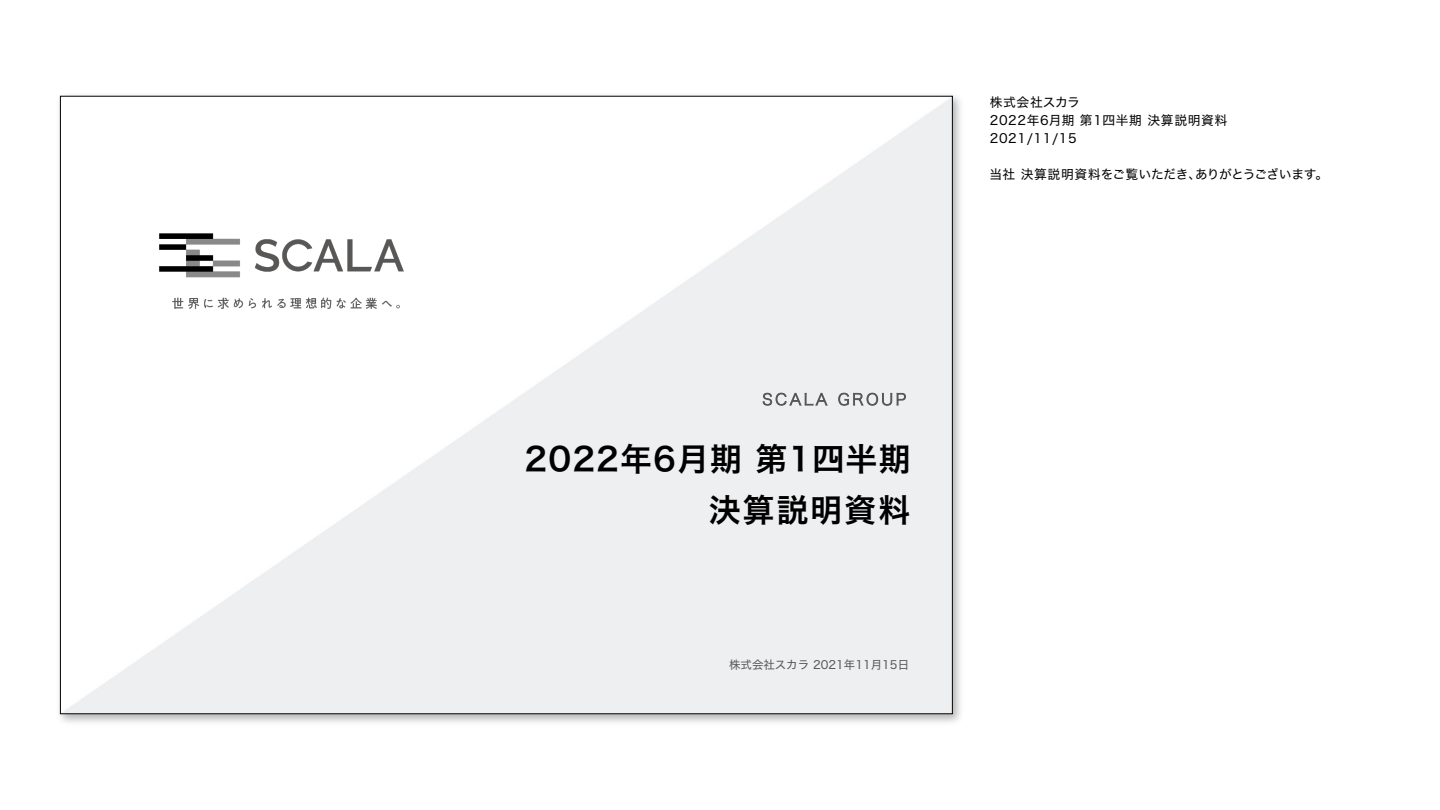
<style>
.page{position:relative;width:1440px;height:810px;background:#fff}
.page>*{position:absolute;margin:0;border:0;box-sizing:border-box;transform-origin:0 0}
.t1{font:32.03px/51.3px "Hiragino Sans W6";letter-spacing:.035em;color:#000;text-align:right}
.t2{font:12.75px/18px "Hira Kaku Std W4";letter-spacing:.05em;color:#000}
.t3{font:12.75px "Hira Kaku Std W4";letter-spacing:-.02em;color:#000}
.t4{font:11.4px "Hiragino Sans W4";color:#595757}
</style>
<div class="page">
<img style="left:59px;top:95px;width:902px;height:628px">
<img style="left:62px;top:98px;width:889px;height:614px">
<svg style="left:763px;top:393px;width:65px;height:13px"></svg>
<svg style="left:838px;top:393px;width:68px;height:13px"></svg>
<img style="left:156px;top:230px;width:257px;height:82px">
<p class="t2" style="left:990px;top:94px;width:239px">株式会社スカラ<br>2022年6月期 第1四半期 決算説明資料<br>2021/11/15</p>
<p class="t3" style="left:990px;top:165px;width:340px">当社 決算説明資料をご覧いただき、ありがとうございます。</p>
<h1 class="t1" style="left:525px;top:432px;width:388px">2022年6月期第1四半期決算説明資料</h1>
<p class="t4" style="left:729px;top:655px;width:181px">株式会社スカラ 2021年11月15日</p>
</div>
